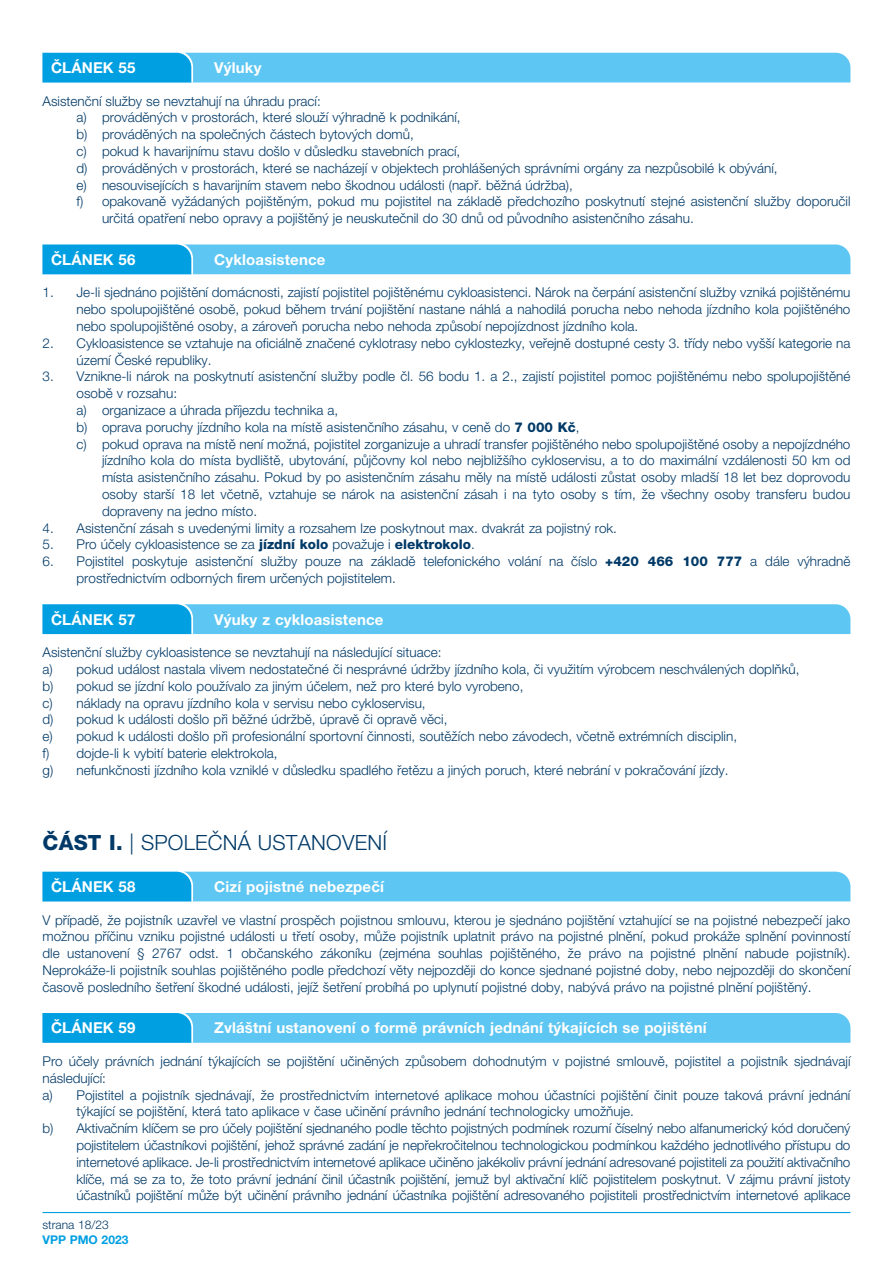
<style>
.page{position:relative;width:893px;height:1263px;background:#fff}
.page>*{position:absolute;margin:0;border:0;box-sizing:border-box;transform-origin:0 0}
.t1{font:300 21px "Helvetica Neue LT Pro";letter-spacing:.01em;color:#003967}
.t2{font:700 15px "Helvetica Neue LT Pro";letter-spacing:.01em;color:#fff}
.t3{font:300 13.5px/16.8px "Helvetica Neue LT Pro";color:#003967}
.t4{font:300 12px "Helvetica Neue LT Pro";color:#003967}
.t5{font:700 12px "Helvetica Neue LT Pro";color:#009fe2}
.s1{font-weight:800}
</style>
<div class="page">
<hr style="left:43px;top:1212px;width:807px;height:1px;background:#009fe2">
<svg style="left:43px;top:52px;width:807px;height:30px;background:#51c0ef"></svg>
<svg style="left:43px;top:244px;width:807px;height:30px;background:#50c0ef"></svg>
<svg style="left:43px;top:604px;width:807px;height:30px;background:#4ebfef"></svg>
<svg style="left:43px;top:871px;width:807px;height:30px;background:#51c0ef"></svg>
<svg style="left:43px;top:1013px;width:807px;height:30px;background:#4ebfef"></svg>
<p class="t2" style="left:51px;top:58px;width:86px">ČLÁNEK 55</p>
<p class="t2" style="left:214px;top:58px;width:49px">Výluky</p>
<p class="t3" style="left:43px;top:92px;width:280px">Asistenční služby se nevztahují na úhradu prací:</p>
<p class="t3" style="left:77px;top:109px;width:386px">a) prováděných v prostorách, které slouží výhradně k podnikání,</p>
<p class="t3" style="left:77px;top:126px;width:339px">b) prováděných na společných částech bytových domů,</p>
<p class="t3" style="left:77px;top:143px;width:385px">c) pokud k havarijnímu stavu došlo v důsledku stavebních prací,</p>
<p class="t3" style="left:77px;top:159px;width:702px">d) prováděných v prostorách, které se nacházejí v objektech prohlášených správními orgány za nezpůsobilé k obývání,</p>
<p class="t3" style="left:77px;top:176px;width:498px">e) nesouvisejících s havarijním stavem nebo škodnou události (např. běžná údržba),</p>
<p class="t3" style="left:77px;top:193px;width:775px">f) opakovaně vyžádaných pojištěným, pokud mu pojistitel na základě předchozího poskytnutí stejné asistenční služby doporučil</p>
<p class="t3" style="left:102px;top:210px;width:591px">určitá opatření nebo opravy a pojištěný je neuskutečnil do 30 dnů od původního asistenčního zásahu.</p>
<p class="t2" style="left:51px;top:250px;width:86px">ČLÁNEK 56</p>
<p class="t2" style="left:214px;top:250px;width:113px">Cykloasistence</p>
<p class="t3" style="left:77px;top:284px;width:775px;text-align:justify;text-indent:-34px">1. Je-li sjednáno pojištění domácnosti, zajistí pojistitel pojištěnému cykloasistenci. Nárok na čerpání asistenční služby vzniká pojištěnému nebo spolupojištěné osobě, pokud během trvání pojištění nastane náhlá a nahodilá porucha nebo nehoda jízdního kola pojištěného nebo spolupojištěné osoby, a zároveň porucha nebo nehoda způsobí nepojízdnost jízdního kola.</p>
<p class="t3" style="left:77px;top:334px;width:775px;text-indent:-34px">2. Cykloasistence se vztahuje na oficiálně značené cyklotrasy nebo cyklostezky, veřejně dostupné cesty 3. třídy nebo vyšší kategorie na území České republiky.</p>
<p class="t3" style="left:43px;top:368px;width:809px">3. Vznikne-li nárok na poskytnutí asistenční služby podle čl. 56 bodu 1. a 2. , zajistí pojistitel pomoc pojištěnému nebo spolupojištěné</p>
<p class="t3" style="left:77px;top:385px;width:102px">osobě v rozsahu:</p>
<p class="t3" style="left:77px;top:401px;width:263px">a) organizace a úhrada příjezdu technika a,</p>
<p class="t3" style="left:77px;top:418px;width:504px">b) oprava poruchy jízdního kola na místě asistenčního zásahu, v ceně do <span class="s1">7 000 Kč</span>,</p>
<p class="t3" style="left:77px;top:435px;width:775px">c) pokud oprava na místě není možná, pojistitel zorganizuje a uhradí transfer pojištěného nebo spolupojištěné osoby a nepojízdného</p>
<p class="t3" style="left:102px;top:452px;width:750px">jízdního kola do místa bydliště, ubytování, půjčovny kol nebo nejbližšího cykloservisu, a to do maximální vzdálenosti 50 km od</p>
<p class="t3" style="left:102px;top:469px;width:750px">místa asistenčního zásahu. Pokud by po asistenčním zásahu měly na místě události zůstat osoby mladší 18 let bez doprovodu</p>
<p class="t3" style="left:102px;top:485px;width:750px">osoby starší 18 let včetně, vztahuje se nárok na asistenční zásah i na tyto osoby s tím, že všechny osoby transferu budou</p>
<p class="t3" style="left:102px;top:502px;width:154px">dopraveny na jedno místo.</p>
<p class="t3" style="left:43px;top:519px;width:573px">4. Asistenční zásah s uvedenými limity a rozsahem lze poskytnout max. dvakrát za pojistný rok.</p>
<p class="t3" style="left:43px;top:536px;width:431px">5. Pro účely cykloasistence se za <span class="s1">jízdní kolo</span> považuje i <span class="s1">elektrokolo</span>.</p>
<p class="t3" style="left:77px;top:553px;width:775px;text-indent:-34px">6. Pojistitel poskytuje asistenční služby pouze na základě telefonického volání na číslo <span class="s1">+420 466 100 777</span> a dále výhradně prostřednictvím odborných firem určených pojistitelem.</p>
<p class="t2" style="left:51px;top:610px;width:86px">ČLÁNEK 57</p>
<p class="t2" style="left:214px;top:610px;width:171px">Výuky z cykloasistence</p>
<p class="t3" style="left:43px;top:644px;width:758px">Asistenční služby cykloasistence se nevztahují na následující situace:<br>a) pokud událost nastala vlivem nedostatečné či nesprávné údržby jízdního kola, či využitím výrobcem neschválených doplňků, b) pokud se jízdní kolo používalo za jiným účelem, než pro které bylo vyrobeno,<br>c) náklady na opravu jízdního kola v servisu nebo cykloservisu,<br>d) pokud k události došlo při běžné údržbě, úpravě či opravě věci,<br>e) pokud k události došlo při profesionální sportovní činnosti, soutěžích nebo závodech, včetně extrémních disciplin,<br>f) dojde-li k vybití baterie elektrokola,<br>g) nefunkčnosti jízdního kola vzniklé v důsledku spadlého řetězu a jiných poruch, které nebrání v pokračování jízdy.</p>
<h1 class="t1" style="left:43px;top:830px;width:346px"><span class="s1">ČÁST I.</span> | SPOLEČNÁ USTANOVENÍ</h1>
<p class="t2" style="left:51px;top:877px;width:86px">ČLÁNEK 58</p>
<p class="t2" style="left:214px;top:877px;width:171px">Cizí pojistné nebezpečí</p>
<p class="t3" style="left:43px;top:911px;width:809px">V případě, že pojistník uzavřel ve vlastní prospěch pojistnou smlouvu, kterou je sjednáno pojištění vztahující se na pojistné nebezpečí jako možnou příčinu vzniku pojistné události u třetí osoby, může pojistník uplatnit právo na pojistné plnění, pokud prokáže splnění povinností dle ustanovení § 2767 odst. 1 občanského zákoníku (zejména souhlas pojištěného, že právo na pojistné plnění nabude pojistník).<br>Neprokáže-li pojistník souhlas pojištěného podle předchozí věty nejpozději do konce sjednané pojistné doby, nebo nejpozději do skončení časově posledního šetření škodné události, jejíž šetření probíhá po uplynutí pojistné doby, nabývá právo na pojistné plnění pojištěný.</p>
<p class="t2" style="left:51px;top:1018px;width:86px">ČLÁNEK 59</p>
<p class="t2" style="left:214px;top:1018px;width:494px">Zvláštní ustanovení o formě právních jednání týkajících se pojištění</p>
<p class="t3" style="left:43px;top:1052px;width:809px">Pro účely právních jednání týkajících se pojištění učiněných způsobem dohodnutým v pojistné smlouvě, pojistitel a pojistník sjednávají</p>
<p class="t3" style="left:43px;top:1069px;width:65px">následující:</p>
<p class="t3" style="left:43px;top:1086px;width:809px">a) Pojistitel a pojistník sjednávají, že prostřednictvím internetové aplikace mohou účastníci pojištění činit pouze taková právní jednání</p>
<p class="t3" style="left:77px;top:1103px;width:556px">týkající se pojištění, která tato aplikace v čase učinění právního jednání technologicky umožňuje.</p>
<p class="t3" style="left:43px;top:1120px;width:809px">b) Aktivačním klíčem se pro účely pojištění sjednaného podle těchto pojistných podmínek rozumí číselný nebo alfanumerický kód doručený</p>
<p class="t3" style="left:77px;top:1136px;width:775px">pojistitelem účastníkovi pojištění, jehož správné zadání je nepřekročitelnou technologickou podmínkou každého jednotlivého přístupu do</p>
<p class="t3" style="left:77px;top:1153px;width:775px">internetové aplikace. Je-li prostřednictvím internetové aplikace učiněno jakékoliv právní jednání adresované pojistiteli za použití aktivačního</p>
<p class="t3" style="left:77px;top:1170px;width:775px">klíče, má se za to, že toto právní jednání činil účastník pojištění, jemuž byl aktivační klíč pojistitelem poskytnut. V zájmu právní jistoty</p>
<p class="t3" style="left:77px;top:1187px;width:775px">účastníků pojištění může být učinění právního jednání účastníka pojištění adresovaného pojistiteli prostřednictvím internetové aplikace</p>
<p class="t4" style="left:43px;top:1218px;width:68px">strana 18/23</p>
<p class="t5" style="left:43px;top:1232px;width:87px">VPP PMO 2023</p>
</div>
